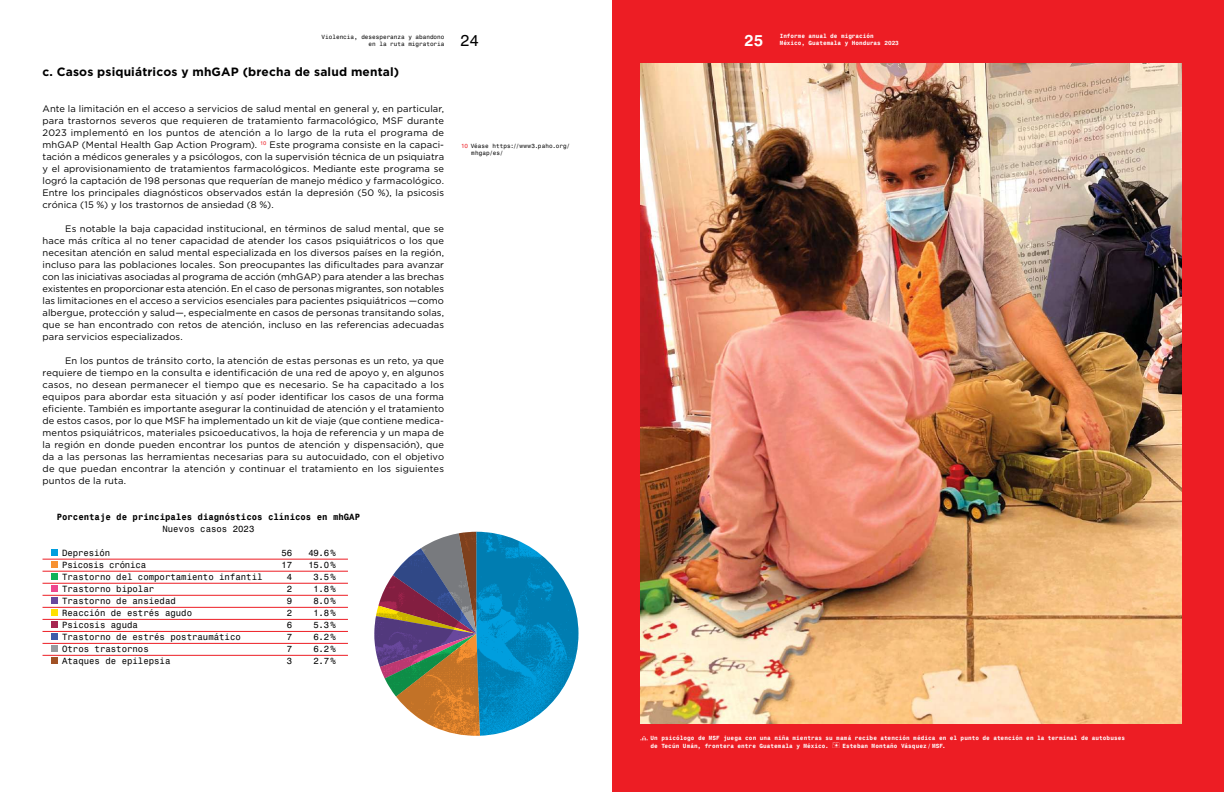
<style>
.page{position:relative;width:1224px;height:792px;background:#fff}
.page>*{position:absolute;margin:0;border:0;box-sizing:border-box;transform-origin:0 0}
.t1{font:700 16px "Monospace 821 BT";color:#fff}
.t2{font:16px "Monospace 821 BT";color:#000}
.t3{font:700 12px "Gotham HTF";letter-spacing:.01em;color:#000}
.t4{font:9.4px/12px "Gotham HTF";letter-spacing:.01em;color:#000;text-align:justify}
.t5{font:9px/12px "Monospace 821 BT";color:#000;text-align:center}
.t6{font:700 9px "Monospace 821 BT";color:#000}
.t7{font:700 6px/7.4px "Monospace 821 BT";letter-spacing:.015em;color:#fff}
.t8{font:6px/7px "Monospace 821 BT";color:#000;text-align:right}
.t9{font:6px/7.4px "Monospace 821 BT";letter-spacing:.02em;color:#000}
.s1{color:#ed1d24}
</style>
<div class="page">
<div style="left:612px;top:0;width:612px;height:792px;background:#ed1d24"></div>
<div style="left:52px;top:549px;width:6px;height:7px;background:#009ede"></div>
<div style="left:52px;top:561px;width:6px;height:7px;background:#f79131"></div>
<div style="left:52px;top:573px;width:6px;height:7px;background:#12b259"></div>
<div style="left:52px;top:585px;width:6px;height:7px;background:#ee478d"></div>
<div style="left:52px;top:597px;width:6px;height:7px;background:#69489d"></div>
<div style="left:52px;top:609px;width:6px;height:7px;background:#ffe100"></div>
<div style="left:52px;top:621px;width:6px;height:7px;background:#a72651"></div>
<div style="left:52px;top:633px;width:6px;height:7px;background:#3d5ba9"></div>
<div style="left:52px;top:645px;width:6px;height:7px;background:#999b9e"></div>
<div style="left:52px;top:657px;width:6px;height:7px;background:#a15125"></div>
<hr style="left:43px;top:559px;width:305px;height:1px;background:#ed1d24">
<hr style="left:43px;top:583px;width:305px;height:1px;background:#ed1d24">
<hr style="left:43px;top:607px;width:305px;height:1px;background:#ed1d24">
<hr style="left:43px;top:631px;width:305px;height:1px;background:#ed1d24">
<hr style="left:43px;top:643px;width:305px;height:1px;background:#ed1d24">
<hr style="left:43px;top:655px;width:305px;height:1px;background:#ed1d24">
<hr style="left:43px;top:571px;width:305px;height:1px;background:#ed1d24">
<hr style="left:43px;top:595px;width:305px;height:1px;background:#ed1d24">
<hr style="left:43px;top:619px;width:305px;height:1px;background:#ed1d24">
<svg style="left:640px;top:736px;width:8px;height:4px"></svg>
<svg style="left:832px;top:742px;width:8px;height:6px"></svg>
<img style="left:640px;top:64px;width:541px;height:660px">
<svg style="left:374px;top:532px;width:204px;height:204px"></svg>
<p class="t8" style="left:322px;top:33px;width:124px">Violencia, desesperanza y abandono en la ruta migratoria</p>
<h1 class="t2" style="left:460px;top:30px;width:21px">24</h1>
<p class="t3" style="left:43px;top:65px;width:358px">c. Casos psiquiátricos y mhGAP (brecha de salud mental)</p>
<p class="t4" style="left:43px;top:102px;width:403px">Ante la limitación en el acceso a servicios de salud mental en general y, en particular, para trastornos severos que requieren de tratamiento farmacológico, MSF durante 2023 implementó en los puntos de atención a lo largo de la ruta el programa de mhGAP (Mental Health Gap Action Program). <sup>10</sup> Este programa consiste en la capaci&shy;tación a médicos generales y a psicólogos, con la supervisión técnica de un psiquiatra y el aprovisionamiento de tratamientos farmacológicos. Mediante este programa se logró la captación de 198 personas que requerían de manejo médico y farmacológico.<br>Entre los principales diagnósticos observados están la depresión (50 %), la psicosis crónica (15 %) y los trastornos de ansiedad (8 %).</p>
<p class="t4" style="left:43px;top:222px;width:403px;text-indent:23px">Es notable la baja capacidad institucional, en términos de salud mental, que se hace más crítica al no tener capacidad de atender los casos psiquiátricos o los que necesitan atención en salud mental especializada en los diversos países en la región, incluso para las poblaciones locales. Son preocupantes las dificultades para avanzar con las iniciativas asociadas al programa de acción (mhGAP) para atender a las brechas existentes en proporcionar esta atención. En el caso de personas migrantes, son notables las limitaciones en el acceso a servicios esenciales para pacientes psiquiátricos —como albergue, protección y salud—, especialmente en casos de personas transitando solas, que se han encontrado con retos de atención, incluso en las referencias adecuadas para servicios especializados.</p>
<p class="t4" style="left:43px;top:354px;width:403px;text-indent:23px">En los puntos de tránsito corto, la atención de estas personas es un reto, ya que requiere de tiempo en la consulta e identificación de una red de apoyo y, en algunos casos, no desean permanecer el tiempo que es necesario. Se ha capacitado a los equipos para abordar esta situación y así poder identificar los casos de una forma eficiente. También es importante asegurar la continuidad de atención y el tratamiento de estos casos, por lo que MSF ha implementado un kit de viaje (que contiene medica&shy;mentos psiquiátricos, materiales psicoeducativos, la hoja de referencia y un mapa de la región en donde pueden encontrar los puntos de atención y dispensación), que da a las personas las herramientas necesarias para su autocuidado, con el objetivo de que puedan encontrar la atención y continuar el tratamiento en los siguientes puntos de la ruta.</p>
<p class="t9" style="left:471px;top:142px;width:100px;text-indent:-10px"><span class="s1">10</span> Véase https://www3.paho.org/ mhgap/es/</p>
<p class="t6" style="left:57px;top:511px;width:294px">Porcentaje de principales diagnósticos clínicos en mhgap</p>
<p class="t5" style="left:162px;top:523px;width:94px">Nuevos casos 2023</p>
<p class="t5" style="left:308px;top:547px;width:29px">49.6%<br>15.0%<br>3.5%<br>1.8%<br>8.0%<br>1.8%<br>5.3%<br>6.2%<br>6.2%<br>2.7%</p>
<p class="t5" style="left:62px;top:547px;width:202px;text-align:left">Depresión<br>Psicosis crónica<br>Trastorno del comportamiento infantil<br>Trastorno bipolar<br>Trastorno de ansiedad<br>Reacción de estrés agudo<br>Psicosis aguda<br>Trastorno de estrés postraumático<br>Otros trastornos<br>Ataques de epilepsia</p>
<p class="t5" style="left:281px;top:547px;width:12px;text-align:right">56<br>17<br>4<br>2<br>9<br>2<br>6<br>7<br>7<br>3</p>
<p class="t7" style="left:780px;top:33px;width:95px">Informe anual de migración</p>
<h1 class="t1" style="left:744px;top:30px;width:21px">25</h1>
<p class="t7" style="left:780px;top:40px;width:121px">México, Guatemala y Honduras 2023</p>
<p class="t7" style="left:651px;top:735px;width:476px">Un psicólogo de MSF juega con una niña mientras su mamá recibe atención médica en el punto de atención en la terminal de autobuses de Tecún Umán, frontera entre Guatemala y México.</p>
<p class="t7" style="left:842px;top:742px;width:105px">Esteban Montaño Vásquez/MSF.</p>
</div>
